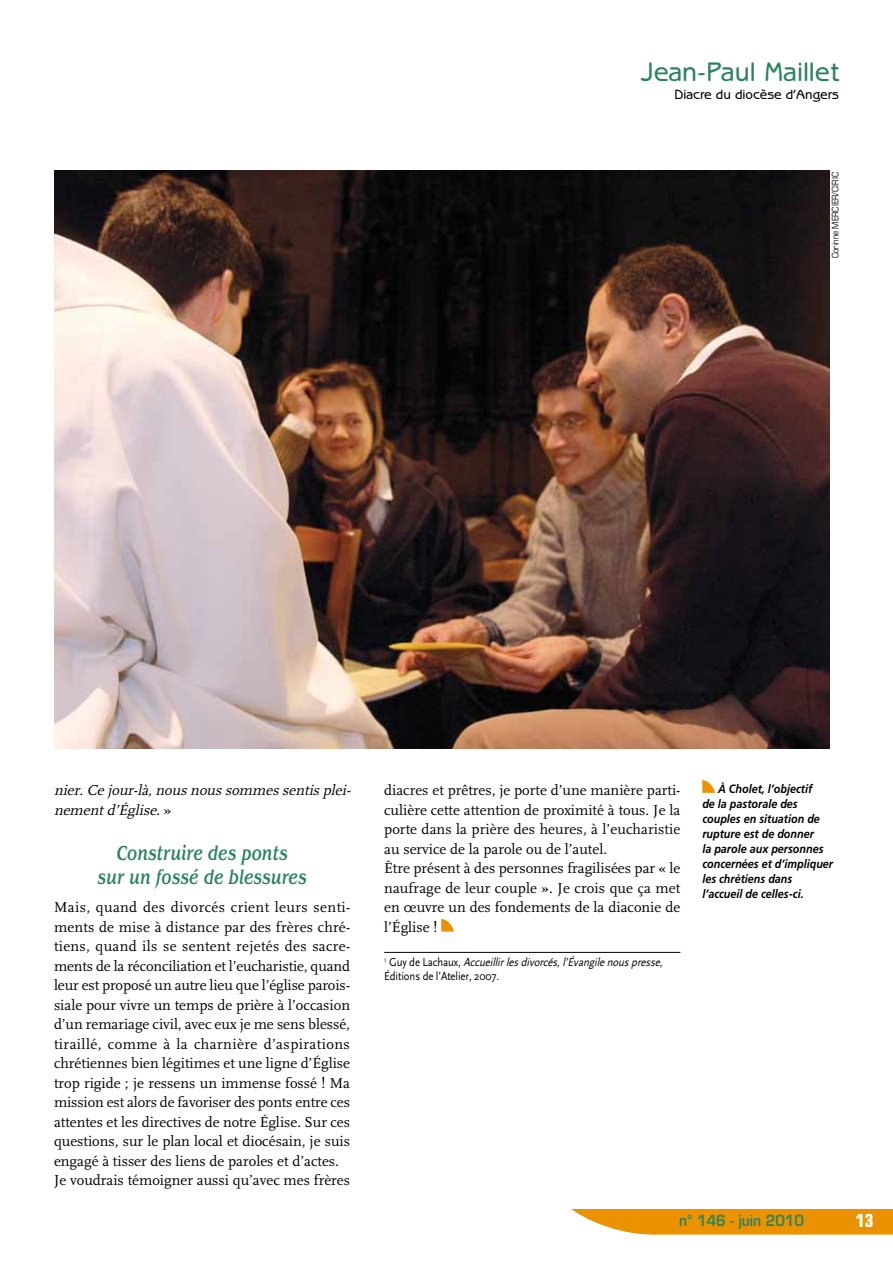
<style>
.page{position:relative;width:893px;height:1263px;background:#fff}
.page>*{position:absolute;margin:0;border:0;box-sizing:border-box;transform-origin:0 0}
.t1{font:500 27px "Benguiat Gothic";color:#2b835c}
.t2{font:italic 500 21px/24px "Benguiat";color:#2b835c;text-align:center;scale:.75 1}
.t3{font:700 condensed 18px "Eurostile";color:#fff}
.t4{font:15px/19.5px "Scala";color:#000}
.t5{font:italic 15px/19.5px "Scala";color:#000}
.t6{font:600 15px "Eurostile";color:#2b835c;scale:.9 1}
.t7{font:500 13.5px "Benguiat Gothic";color:#000}
.t8{font:italic 700 12px/15px "Frutiger";color:#000;scale:.9 1}
.t9{font:italic 12px/14.4px "Scala Sans";color:#000;scale:.9 1}
.t10{font:condensed 9px "Eurostile";color:#000}
.s1{font-style:normal}
</style>
<div class="page">
<svg style="left:571px;top:1209px;width:322px;height:25px"></svg>
<hr style="left:384px;top:952px;width:296px;height:1px;background:#000">
<svg style="left:441px;top:919px;width:13px;height:12px"></svg>
<img style="left:54px;top:170px;width:775px;height:578px">
<svg style="left:702px;top:780px;width:13px;height:13px"></svg>
<h1 class="t1" style="left:642px;top:56px;width:199px">Jean-Paul Maillet</h1>
<p class="t7" style="left:674px;top:86px;width:166px">Diacre du diocèse d’Angers</p>
<p class="t10" style="left:830px;top:258px;width:87px;rotate:-90deg">Corinne MERCIER/CIRIC</p>
<p class="t5" style="left:54px;top:781px;width:301px">nier.Ce jour-là,nousnoussommessentisplei&shy;nementd’Église. <span class="s1">»</span></p>
<h2 class="t2" style="left:97px;top:841px;width:281px">Construire des ponts<br>sur un fossé de blessures</h2>
<p class="t4" style="left:54px;top:898px;width:298px">Mais, quand des divorcés crient leurs senti&shy;ments de mise à distance par des frères chré&shy;tiens, quand ils se sentent rejetés des sacre&shy;ments de la réconciliation et l’eucharistie, quand leur est proposé un autre lieu que l’église parois&shy;siale pour vivre un temps de prière à l’occasion d’un remariage civil, avec eux je me sens blessé, tiraillé, comme à la charnière d’aspirations chrétiennes bien légitimes et une ligne d’Église trop rigide ; je ressens un immense fossé ! Ma mission est alors de favoriser des ponts entre ces attentes et les directives de notre Église. Sur ces questions, sur le plan local et diocésain, je suis engagé à tisser des liens de paroles et d’actes.<br>Je voudrais témoigner aussi qu’avec mes frères</p>
<p class="t4" style="left:384px;top:781px;width:298px">diacres et prêtres, je porte d’une manière parti&shy;culière cette attention de proximité à tous. Je la porte dans la prière des heures, à l’eucharistie au service de la parole ou de l’autel.<br>Être présent à des personnes fragilisées par « le naufrage de leur couple ». Je crois que ça met en œuvre un des fondements de la diaconie de l’Église !</p>
<p class="t9" style="left:384px;top:955px;width:311px"><sup>1</sup> <span class="s1">G u y d e L a c h a u x ,</span> Accueillirlesdivorcés,l’Évangilenouspresse<span class="s1">,<br>Éditions de l’Atelier, 2007.</span></p>
<p class="t8" style="left:702px;top:781px;width:147px;text-indent:16px">À Cholet, l’objectif<br>de la pastorale des couples en situation de rupture est de donner<br>la parole aux personnes concernées et d’impliquer les chrétiens dans l’accueil de celles-ci.</p>
<p class="t6" style="left:679px;top:1211px;width:140px">n° 146 - juin 2010</p>
<p class="t3" style="left:856px;top:1210px;width:19px">13</p>
</div>
